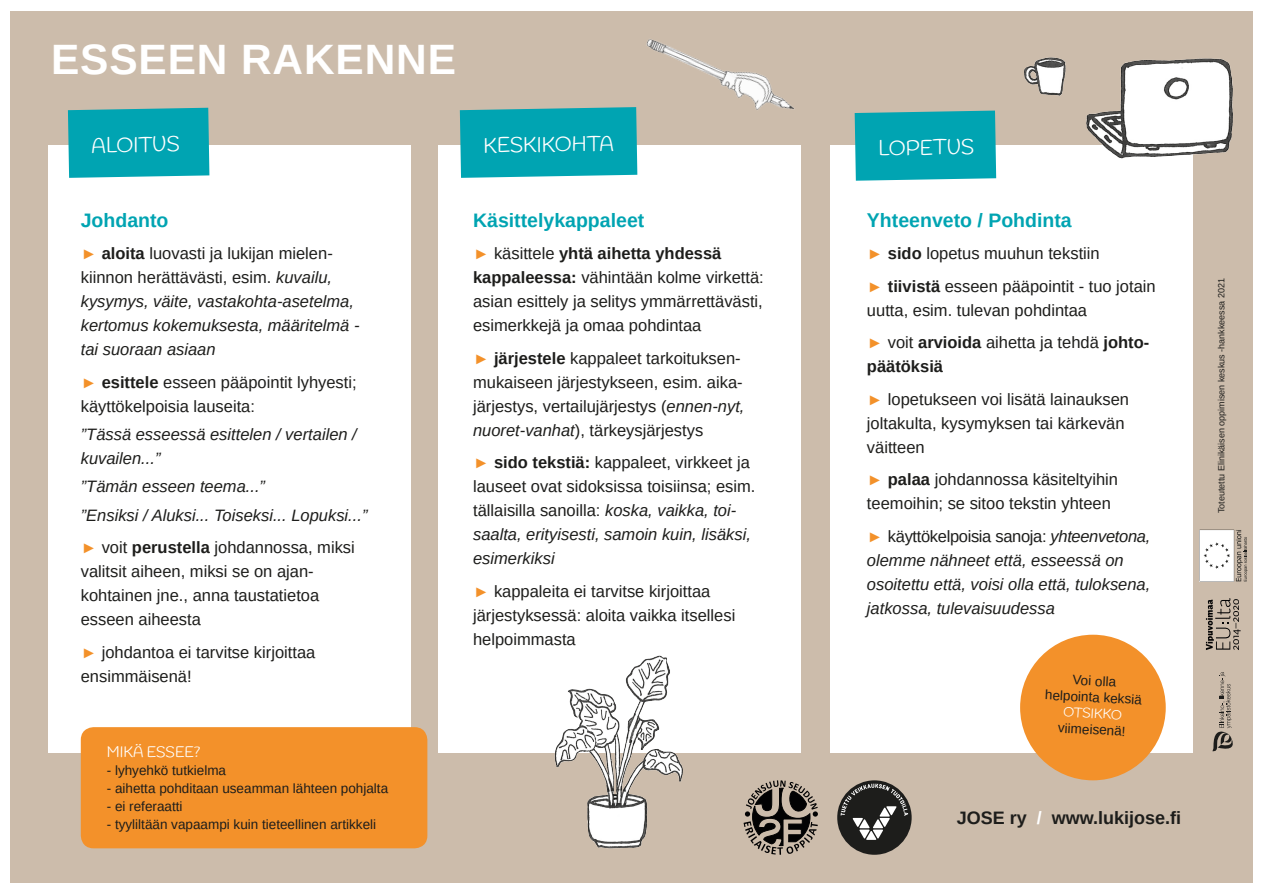
<style>
.page{position:relative;width:1263px;height:893px;background:#fff}
.page>*{position:absolute;margin:0;border:0;box-sizing:border-box;transform-origin:0 0}
.t1{font:700 42.45px "Liberation Sans";letter-spacing:.02em;color:#fff}
.t2{font:21px "Handlee";color:#fff}
.t3{font:700 19.5px "Liberation Sans";color:#00a4b2}
.t4{font:700 18px "Liberation Sans";color:#1d1d1b}
.t5{font:16.5px/24px "Liberation Sans";color:#1d1d1b}
.t6{font:italic 16.5px/24px "Liberation Sans";color:#1d1d1b}
.t7{font:700 16.5px/24px "Liberation Sans";color:#1d1d1b}
.t8{font:15px "Handlee";color:#fff}
.t9{font:13.5px "Liberation Sans";color:#1d1d1b}
.t10{font:13.5px "Handlee";color:#fff}
.t11{font:9px "Liberation Sans";color:#1d1d1b}
.s1{font-style:normal;color:#f3912a}
.s2{font-weight:700;font-style:normal}
.s3{font-style:normal}
.s4{color:#f3912a}
.s5{font-weight:700}
.s6{font-style:italic}
.s7{font-weight:400;color:#f3912a}
.s8{font-weight:400}
.s9{color:#fff}
</style>
<div class="page">
<div style="left:10px;top:11px;width:1243px;height:871px;background:#ccbcab"></div>
<div style="left:48px;top:146px;width:362px;height:607px;background:#fff"></div>
<div style="left:438px;top:146px;width:363px;height:607px;background:#fff"></div>
<div style="left:830px;top:146px;width:363px;height:607px;background:#fff"></div>
<div style="left:68px;top:108px;width:141px;height:70px;background:#00a4b2"></div>
<div style="left:855px;top:111px;width:141px;height:70px;background:#00a4b2"></div>
<svg style="left:460px;top:107px;width:177px;height:71px;background:#0ca7b4"></svg>
<div style="left:81px;top:727px;width:346px;height:121px;background:#f3912a;border-radius:13px"></div>
<div style="left:1020px;top:635px;width:146px;height:145px;background:#f3912a;border-radius:50%"></div>
<svg style="left:744px;top:780px;width:74px;height:75px"></svg>
<svg style="left:837px;top:780px;width:75px;height:75px"></svg>
<img style="left:1024px;top:57px;width:41px;height:39px">
<img style="left:1065px;top:58px;width:168px;height:101px">
<img style="left:631px;top:39px;width:163px;height:91px">
<img style="left:555px;top:655px;width:128px;height:194px">
<svg style="left:1212px;top:672px;width:21px;height:80px"></svg>
<svg style="left:1206px;top:598px;width:35px;height:52px"></svg>
<svg style="left:1200px;top:530px;width:47px;height:51px;background:#e0ddd9"></svg>
<p class="t1" style="left:51px;top:31px;width:406px">ESSEEN RAKENNE</p>
<p class="t2" style="left:91px;top:133px;width:90px;rotate:-1deg">ALOITUS</p>
<p class="t2" style="left:483px;top:133px;width:132px;rotate:-1deg">KESKIKOHTA</p>
<p class="t2" style="left:878px;top:136px;width:97px;rotate:-1deg">LOPETUS</p>
<p class="t3" style="left:81px;top:207px;width:89px">Johdanto</p>
<p class="t6" style="left:81px;top:241px;width:280px"><span class="s1">►</span> <span class="s2">aloita</span> <span class="s3">luovasti ja lukijan mielen&shy;kiinnon herättävästi, esim.</span> kuvailu, kysymys, väite, vastakohta-asetelma, kertomus kokemuksesta, määritelmä - tai suoraan asiaan</p>
<p class="t5" style="left:81px;top:370px;width:277px"><span class="s4">►</span> <span class="s5">esittele</span> esseen pääpointit lyhyesti; käyttökelpoisia lauseita:</p>
<p class="t6" style="left:81px;top:422px;width:278px">”Tässä esseessä esittelen / vertailen / kuvailen...”</p>
<p class="t6" style="left:81px;top:474px;width:186px">”Tämän esseen teema...”</p>
<p class="t6" style="left:81px;top:503px;width:288px">”Ensiksi / Aluksi... Toiseksi... Lopuksi...”</p>
<p class="t5" style="left:81px;top:535px;width:276px"><span class="s4">►</span> voit <span class="s5">perustella</span> johdannossa, miksi valitsit aiheen, miksi se on ajan-</p>
<p class="t5" style="left:81px;top:583px;width:240px">kohtainen jne., anna taustatietoa</p>
<p class="t5" style="left:81px;top:607px;width:122px">esseen aiheesta</p>
<p class="t5" style="left:81px;top:640px;width:236px"><span class="s4">►</span> johdantoa ei tarvitse kirjoittaa</p>
<p class="t5" style="left:81px;top:664px;width:112px">ensimmäisenä!</p>
<p class="t8" style="left:107px;top:743px;width:95px">MIKÄ ESSEE?</p>
<p class="t9" style="left:107px;top:762px;width:121px">- lyhyehkö tutkielma</p>
<p class="t9" style="left:107px;top:780px;width:283px">- aihetta pohditaan useamman lähteen pohjalta</p>
<p class="t9" style="left:107px;top:798px;width:77px">- ei referaatti</p>
<p class="t9" style="left:107px;top:816px;width:271px">- tyyliltään vapaampi kuin tieteellinen artikkeli</p>
<p class="t3" style="left:473px;top:207px;width:173px">Käsittelykappaleet</p>
<p class="t5" style="left:473px;top:242px;width:292px"><span class="s4">►</span> käsittele <span class="s5">yhtä aihetta yhdessä kappaleessa:</span> vähintään kolme virkettä: asian esittely ja selitys ymmärrettävästi, esimerkkejä ja omaa pohdintaa</p>
<p class="t5" style="left:473px;top:346px;width:273px"><span class="s4">►</span> <span class="s5">järjestele</span> kappaleet tarkoituksen&shy;mukaiseen järjestykseen, esim. aika&shy;järjestys, vertailujärjestys (<span class="s6">ennen-nyt, nuoret-vanhat</span>), tärkeysjärjestys</p>
<p class="t5" style="left:473px;top:451px;width:284px"><span class="s4">►</span> <span class="s5">sido tekstiä:</span> kappaleet, virkkeet ja lauseet ovat sidoksissa toisiinsa; esim. tällaisilla sanoilla: <span class="s6">koska, vaikka, toi&shy;saalta, erityisesti, samoin kuin, lisäksi, esimerkiksi</span></p>
<p class="t5" style="left:473px;top:579px;width:239px"><span class="s4">►</span> kappaleita ei tarvitse kirjoittaa</p>
<p class="t5" style="left:473px;top:603px;width:264px">järjestyksessä: aloita vaikka itsellesi helpoimmasta</p>
<p class="t3" style="left:867px;top:207px;width:206px">Yhteenveto / Pohdinta</p>
<p class="t5" style="left:867px;top:242px;width:234px"><span class="s4">►</span> <span class="s5">sido</span> lopetus muuhun tekstiin</p>
<p class="t5" style="left:867px;top:274px;width:290px"><span class="s4">►</span> <span class="s5">tiivistä</span> esseen pääpointit - tuo jotain uutta, esim. tulevan pohdintaa</p>
<p class="t7" style="left:867px;top:331px;width:284px"><span class="s7">►</span> <span class="s8">voit</span> arvioida <span class="s8">aihetta ja tehdä</span> johto&shy;päätöksiä</p>
<p class="t5" style="left:867px;top:387px;width:264px"><span class="s4">►</span> lopetukseen voi lisätä lainauksen joltakulta, kysymyksen tai kärkevän väitteen</p>
<p class="t5" style="left:867px;top:468px;width:253px"><span class="s4">►</span> <span class="s5">palaa</span> johdannossa käsiteltyihin</p>
<p class="t5" style="left:867px;top:492px;width:245px">teemoihin; se sitoo tekstin yhteen</p>
<p class="t6" style="left:867px;top:524px;width:285px"><span class="s1">►</span> <span class="s3">käyttökelpoisia sanoja:</span> yhteenvetona, olemme nähneet että, esseessä on osoitettu että, voisi olla että, tuloksena, jatkossa, tulevaisuudessa</p>
<p class="t9" style="left:1073px;top:671px;width:45px;rotate:3deg">Voi olla</p>
<p class="t9" style="left:1046px;top:686px;width:98px;rotate:3deg">helpointa keksiä</p>
<p class="t10" style="left:1064px;top:704px;width:60px;rotate:3deg">OTSIKKO</p>
<p class="t9" style="left:1058px;top:719px;width:69px;rotate:3deg">viimeisenä!</p>
<p class="t4" style="left:957px;top:806px;width:226px">JOSE ry <span class="s9">/</span> www.lukijose.fi</p>
<p class="t11" style="left:1215px;top:513px;width:237px;rotate:-90deg">Toteutettu Elinikäisen oppimisen keskus -hankkeessa 2021</p>
</div>
